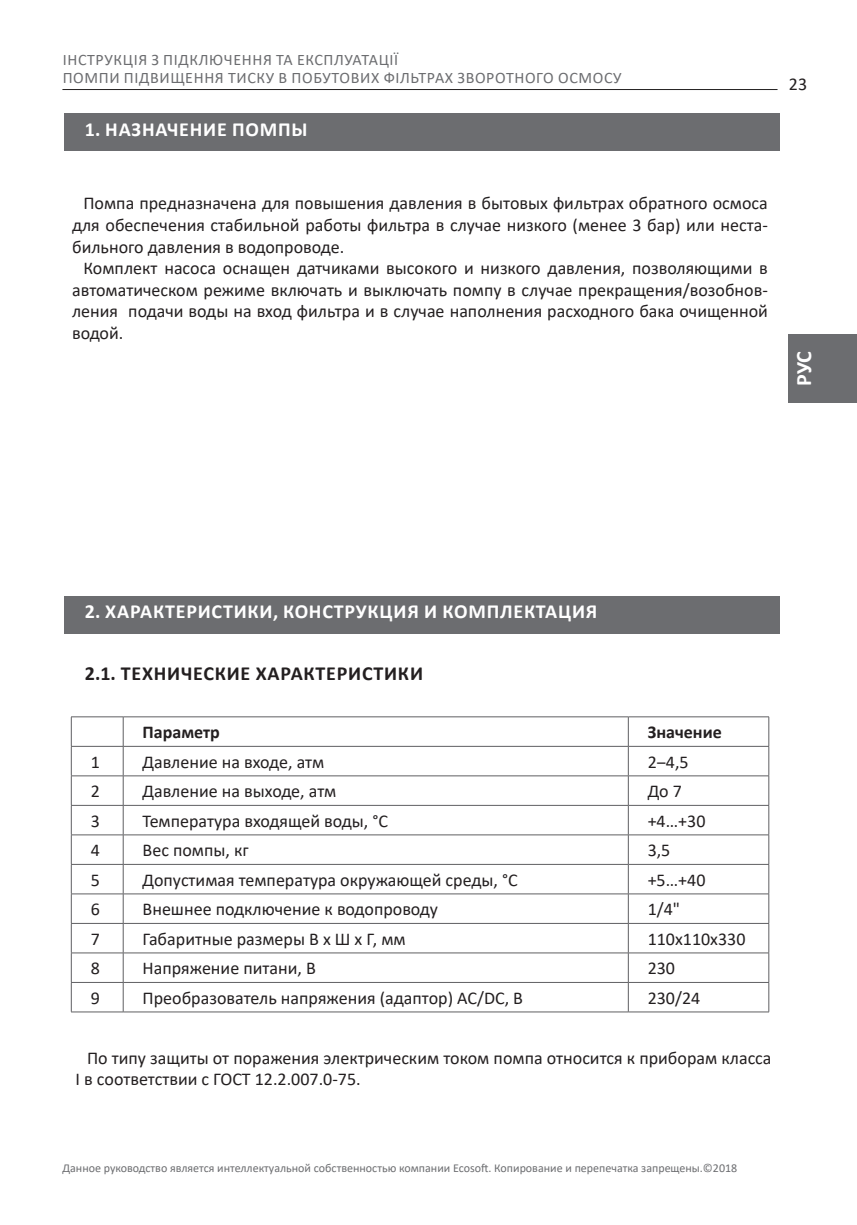
<style>
.page{position:relative;width:857px;height:1225px;background:#fff}
.page>*{position:absolute;margin:0;border:0;box-sizing:border-box;transform-origin:0 0}
.t1{font:700 22px "Calibri";color:#fff}
.t2{font:700 20px "Calibri";letter-spacing:.04em;color:#fff}
.t3{font:700 20px "Calibri";letter-spacing:.04em;color:#231f20}
.текст_осн{font:18px/21.6px "Calibri";color:#231f20;text-align:justify}
.текст_осн-2{font:700 18px "Calibri";color:#231f20}
.t4{font:16px/18px "Calibri";letter-spacing:.04em;color:#6c6d70}
.t5{font:12px "Calibri";color:#6c6d70}
</style>
<div class="page">
<div style="left:788px;top:334px;width:68px;height:69px;background:#6c6d70"></div>
<hr style="left:62px;top:89px;width:715px;height:1px;background:#231f20">
<hr style="left:71px;top:716px;width:52px;height:1px;background:#5f5f62">
<hr style="left:123px;top:716px;width:505px;height:1px;background:#5f5f62">
<hr style="left:628px;top:716px;width:140px;height:1px;background:#5f5f62">
<hr style="left:71px;top:746px;width:52px;height:1px;background:#5f5f62">
<hr style="left:123px;top:746px;width:505px;height:1px;background:#5f5f62">
<hr style="left:628px;top:746px;width:140px;height:1px;background:#5f5f62">
<hr style="left:71px;top:775px;width:52px;height:1px;background:#5f5f62">
<hr style="left:123px;top:775px;width:505px;height:1px;background:#5f5f62">
<hr style="left:628px;top:775px;width:140px;height:1px;background:#5f5f62">
<hr style="left:71px;top:805px;width:52px;height:1px;background:#5f5f62">
<hr style="left:123px;top:805px;width:505px;height:1px;background:#5f5f62">
<hr style="left:628px;top:805px;width:140px;height:1px;background:#5f5f62">
<hr style="left:71px;top:834px;width:52px;height:1px;background:#5f5f62">
<hr style="left:123px;top:834px;width:505px;height:1px;background:#5f5f62">
<hr style="left:628px;top:834px;width:140px;height:1px;background:#5f5f62">
<hr style="left:71px;top:864px;width:52px;height:1px;background:#5f5f62">
<hr style="left:123px;top:864px;width:505px;height:1px;background:#5f5f62">
<hr style="left:628px;top:864px;width:140px;height:1px;background:#5f5f62">
<hr style="left:71px;top:893px;width:52px;height:1px;background:#5f5f62">
<hr style="left:123px;top:893px;width:505px;height:1px;background:#5f5f62">
<hr style="left:628px;top:893px;width:140px;height:1px;background:#5f5f62">
<hr style="left:71px;top:923px;width:52px;height:1px;background:#5f5f62">
<hr style="left:123px;top:923px;width:505px;height:1px;background:#5f5f62">
<hr style="left:628px;top:923px;width:140px;height:1px;background:#5f5f62">
<hr style="left:71px;top:952px;width:52px;height:1px;background:#5f5f62">
<hr style="left:123px;top:952px;width:505px;height:1px;background:#5f5f62">
<hr style="left:628px;top:952px;width:140px;height:1px;background:#5f5f62">
<hr style="left:71px;top:982px;width:52px;height:1px;background:#5f5f62">
<svg style="left:71px;top:717px;width:1px;height:294px"></svg>
<hr style="left:123px;top:982px;width:505px;height:1px;background:#5f5f62">
<svg style="left:123px;top:717px;width:1px;height:294px"></svg>
<hr style="left:628px;top:982px;width:140px;height:1px;background:#5f5f62">
<svg style="left:627px;top:717px;width:1px;height:294px"></svg>
<svg style="left:768px;top:717px;width:1px;height:294px"></svg>
<hr style="left:71px;top:1011px;width:52px;height:1px;background:#5f5f62">
<hr style="left:123px;top:1011px;width:505px;height:1px;background:#5f5f62">
<hr style="left:628px;top:1011px;width:140px;height:1px;background:#5f5f62">
<div style="left:64px;top:113px;width:714px;height:38px;background:#6c6d70"></div>
<div style="left:64px;top:596px;width:714px;height:37px;background:#6c6d70"></div>
<p class="t4" style="left:63px;top:50px;width:560px">ІНСТРУКЦІЯ З ПІДКЛЮЧЕННЯ ТА ЕКСПЛУАТАЦІЇ<br>ПОМПИ ПІДВИЩЕННЯ ТИСКУ В ПОБУТОВИХ ФІЛЬТРАХ ЗВОРОТНОГО ОСМОСУ</p>
<p class="t2" style="left:85px;top:115px;width:224px">1. НАЗНАЧЕНИЕ ПОМПЫ</p>
<p class="текст_осн" style="left:788px;top:73px;width:20px">23</p>
<p class="текст_осн" style="left:72px;top:192px;width:697px;text-indent:11px">Помпа предназначена для повышения давления в бытовых фильтрах обратного осмоса для обеспечения стабильной работы фильтра в случае низкого (менее 3 бар) или неста&shy;бильного давления в водопроводе.</p>
<p class="текст_осн" style="left:72px;top:257px;width:697px;text-indent:11px">Комплект насоса оснащен датчиками высокого и низкого давления, позволяющими в автоматическом режиме включать и выключать помпу в случае прекращения/возобнов&shy;ления подачи воды на вход фильтра и в случае наполнения расходного бака очищенной водой.</p>
<p class="t1" style="left:787px;top:386px;width:36px;rotate:-90deg">РУС</p>
<p class="t2" style="left:85px;top:597px;width:514px">2. ХАРАКТЕРИСТИКИ, КОНСТРУКЦИЯ И КОМПЛЕКТАЦИЯ</p>
<p class="t3" style="left:85px;top:659px;width:339px">2.1. ТЕХНИЧЕСКИЕ ХАРАКТЕРИСТИКИ</p>
<p class="текст_осн-2" style="left:142px;top:719px;width:79px">Параметр</p>
<p class="текст_осн-2" style="left:647px;top:719px;width:76px">Значение</p>
<p class="текст_осн" style="left:91px;top:750px;width:11px">1</p>
<p class="текст_осн" style="left:142px;top:750px;width:183px">Давление на входе, атм</p>
<p class="текст_осн" style="left:647px;top:750px;width:42px">2‒4,5</p>
<p class="текст_осн" style="left:91px;top:780px;width:11px">2</p>
<p class="текст_осн" style="left:142px;top:780px;width:195px">Давление на выходе, атм</p>
<p class="текст_осн" style="left:647px;top:780px;width:36px">До 7</p>
<p class="текст_осн" style="left:91px;top:809px;width:11px">3</p>
<p class="текст_осн" style="left:142px;top:809px;width:247px">Температура входящей воды, °С</p>
<p class="текст_осн" style="left:647px;top:809px;width:59px">+4…+30</p>
<p class="текст_осн" style="left:91px;top:839px;width:11px">4</p>
<p class="текст_осн" style="left:142px;top:839px;width:107px">Вес помпы, кг</p>
<p class="текст_осн" style="left:647px;top:839px;width:24px">3,5</p>
<p class="текст_осн" style="left:91px;top:868px;width:11px">5</p>
<p class="текст_осн" style="left:142px;top:868px;width:376px">Допустимая температура окружающей среды, °С</p>
<p class="текст_осн" style="left:647px;top:868px;width:59px">+5…+40</p>
<p class="текст_осн" style="left:91px;top:898px;width:11px">6</p>
<p class="текст_осн" style="left:142px;top:898px;width:297px">Внешнее подключение к водопроводу</p>
<p class="текст_осн" style="left:647px;top:898px;width:34px">1/4"</p>
<p class="текст_осн" style="left:91px;top:927px;width:11px">7</p>
<p class="текст_осн" style="left:142px;top:927px;width:264px">Габаритные размеры В х Ш х Г, мм</p>
<p class="текст_осн" style="left:647px;top:927px;width:99px">110х110х330</p>
<p class="текст_осн" style="left:91px;top:957px;width:11px">8</p>
<p class="текст_осн" style="left:142px;top:957px;width:175px">Напряжение питани, В</p>
<p class="текст_осн" style="left:647px;top:957px;width:29px">230</p>
<p class="текст_осн" style="left:91px;top:986px;width:11px">9</p>
<p class="текст_осн" style="left:142px;top:986px;width:382px">Преобразователь напряжения (адаптор) AC/DC, В</p>
<p class="текст_осн" style="left:647px;top:986px;width:54px">230/24</p>
<p class="текст_осн" style="left:76px;top:1046px;width:697px;text-indent:11px">По типу защиты от поражения электрическим током помпа относится к приборам класса<br>I в соответствии с ГОСТ 12.2.007.0-75.</p>
<p class="t5" style="left:62px;top:1159px;width:676px">Данное руководство является интеллектуальной собственностью компании Ecosoft. Копирование и перепечатка запрещены.©2018</p>
</div>
